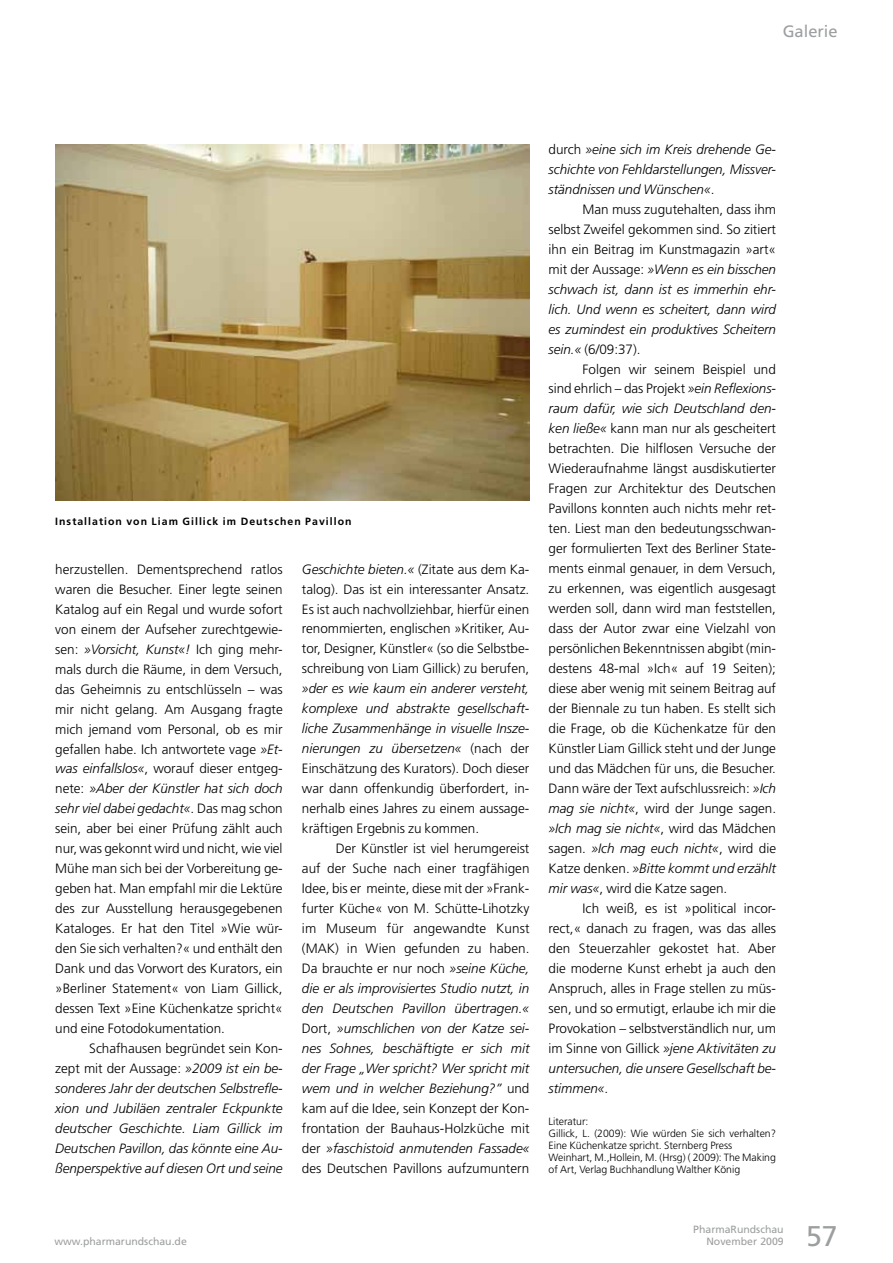
<style>
.page{position:relative;width:893px;height:1263px;background:#fff}
.page>*{position:absolute;margin:0;border:0;box-sizing:border-box;transform-origin:0 0}
.t1{font:28.5px "Frutiger LT";color:#9c9e9f}
.t2{font:16.5px "Frutiger LT";color:#9c9e9f}
.t3{font:300 13.5px/20px "Frutiger LT";letter-spacing:-.005em;color:#000;text-align:justify}
.t4{font:italic 300 13.5px/20px "Frutiger LT";letter-spacing:-.005em;color:#000;text-align:justify}
.t5{font:300 10.5px/12px "Frutiger LT";letter-spacing:-.005em;color:#000}
.t6{font:10.5px "Frutiger LT";color:#9c9e9f}
.t7{font:700 10.5px "Frutiger LT";letter-spacing:.095em;color:#000}
.s1{font-style:italic}
.s2{font-style:normal}
</style>
<div class="page">
<img style="left:55px;top:145px;width:474px;height:355px">
<p class="t2" style="left:783px;top:21px;width:57px">Galerie</p>
<p class="t7" style="left:55px;top:515px;width:298px">Installation von Liam Gillick im Deutschen Pavillon</p>
<p class="t3" style="left:55px;top:559px;width:229px">herzustellen. Dementsprechend ratlos waren die Besucher. Einer legte seinen Katalog auf ein Regal und wurde sofort von einem der Aufseher zurechtgewie&shy;sen: <span class="s1">»Vorsicht, Kunst«!</span> Ich ging mehr&shy;mals durch die Räume, in dem Versuch, das Geheimnis zu entschlüsseln – was mir nicht gelang. Am Ausgang fragte mich jemand vom Personal, ob es mir gefallen habe. Ich antwortete vage <span class="s1">»Et&shy;was einfallslos«</span>, worauf dieser entgeg&shy;nete: <span class="s1">»Aber der Künstler hat sich doch sehr viel dabei gedacht«</span>. Das mag schon sein, aber bei einer Prüfung zählt auch nur, was gekonnt wird und nicht, wie viel Mühe man sich bei der Vorbereitung ge&shy;geben hat. Man empfahl mir die Lektüre des zur Ausstellung herausgegebenen Kataloges. Er hat den Titel »Wie wür&shy;den Sie sich verhalten?« und enthält den Dank und das Vorwort des Kurators, ein »Berliner Statement« von Liam Gillick, dessen Text »Eine Küchenkatze spricht« und eine Fotodokumentation.</p>
<p class="t4" style="left:55px;top:1039px;width:229px;text-indent:34px"><span class="s2">Schafhausen begründet sein Kon&shy;zept mit der Aussage:</span> »2009 ist ein be&shy;sonderes Jahr der deutschen Selbstrefle&shy;xion und Jubiläen zentraler Eckpunkte deutscher Geschichte. Liam Gillick im Deutschen Pavillon, das könnte eine Au&shy;ßenperspektive auf diesen Ort und seine</p>
<p class="t3" style="left:302px;top:559px;width:229px"><span class="s1">Geschichte bieten.«</span> (Zitate aus dem Ka&shy;talog). Das ist ein interessanter Ansatz.<br>Es ist auch nachvollziehbar, hierfür einen renommierten, englischen »Kritiker, Au&shy;tor, Designer, Künstler« (so die Selbstbe&shy;schreibung von Liam Gillick) zu berufen,</p>
<p class="t3" style="left:302px;top:679px;width:229px"><span class="s1">»der es wie kaum ein anderer versteht, komplexe und abstrakte gesellschaft&shy;liche Zusammenhänge in visuelle Insze&shy;nierungen zu übersetzen«</span> (nach der Einschätzung des Kurators). Doch dieser war dann offenkundig überfordert, in&shy;nerhalb eines Jahres zu einem aussage&shy;kräftigen Ergebnis zu kommen.</p>
<p class="t3" style="left:302px;top:839px;width:229px;text-indent:34px">Der Künstler ist viel herumgereist auf der Suche nach einer tragfähigen Idee, bis er meinte, diese mit der »Frank&shy;furter Küche« von M. Schütte-Lihotzky im Museum für angewandte Kunst (MAK) in Wien gefunden zu haben.<br>Da brauchte er nur noch <span class="s1">»seine Küche, die er als improvisiertes Studio nutzt, in den Deutschen Pavillon übertragen.« </span>Dort, <span class="s1">»umschlichen von der Katze sei&shy;nes Sohnes, beschäftigte er sich mit der Frage „Wer spricht? Wer spricht mit wem und in welcher Beziehung?”</span> und kam auf die Idee, sein Konzept der Kon&shy;frontation der Bauhaus-Holzküche mit der <span class="s1">»faschistoid anmutenden Fassade« </span>des Deutschen Pavillons aufzumuntern</p>
<p class="t4" style="left:549px;top:139px;width:229px"><span class="s2">durch</span> »eine sich im Kreis drehende Ge&shy;schichte von Fehldarstellungen, Missver&shy;ständnissen und Wünschen«<span class="s2">.</span></p>
<p class="t4" style="left:549px;top:199px;width:229px;text-indent:34px"><span class="s2">Man muss zugutehalten, dass ihm selbst Zweifel gekommen sind. So zitiert ihn ein Beitrag im Kunstmagazin »art« mit der Aussage:</span> »Wenn es ein bisschen schwach ist, dann ist es immerhin ehr&shy;lich. Und wenn es scheitert, dann wird es zumindest ein produktives Scheitern sein.« <span class="s2">(6/09:37).</span></p>
<p class="t3" style="left:549px;top:359px;width:229px;text-indent:34px">Folgen wir seinem Beispiel und sind ehrlich – das Projekt <span class="s1">»ein Reflexions&shy;raum dafür, wie sich Deutschland den&shy;ken ließe«</span> kann man nur als gescheitert betrachten. Die hilflosen Versuche der Wiederaufnahme längst ausdiskutierter Fragen zur Architektur des Deutschen Pavillons konnten auch nichts mehr ret&shy;ten. Liest man den bedeutungsschwan&shy;ger formulierten Text des Berliner State&shy;ments einmal genauer, in dem Versuch, zu erkennen, was eigentlich ausgesagt werden soll, dann wird man feststellen, dass der Autor zwar eine Vielzahl von persönlichen Bekenntnissen abgibt (min&shy;destens 48-mal »Ich« auf 19 Seiten); diese aber wenig mit seinem Beitrag auf der Biennale zu tun haben. Es stellt sich die Frage, ob die Küchenkatze für den Künstler Liam Gillick steht und der Junge und das Mädchen für uns, die Besucher.<br>Dann wäre der Text aufschlussreich: <span class="s1">»Ich mag sie nicht«</span>, wird der Junge sagen. <span class="s1">»Ich mag sie nicht«</span>, wird das Mädchen sagen. <span class="s1">»Ich mag euch nicht«</span>, wird die Katze denken. <span class="s1">»Bitte kommt und erzählt mir was«</span>, wird die Katze sagen.</p>
<p class="t3" style="left:549px;top:898px;width:229px;text-indent:34px">Ich weiß, es ist »political incor&shy;rect,« danach zu fragen, was das alles den Steuerzahler gekostet hat. Aber die moderne Kunst erhebt ja auch den Anspruch, alles in Frage stellen zu müs&shy;sen, und so ermutigt, erlaube ich mir die Provokation – selbstverständlich nur, um im Sinne von Gillick <span class="s1">»jene Aktivitäten zu untersuchen, die unsere Gesellschaft be&shy;stimmen«</span>.</p>
<p class="t5" style="left:549px;top:1115px;width:229px">Literatur:<br>Gillick, L. (2009): Wie würden Sie sich verhalten?<br>Eine Küchenkatze spricht. Sternberg Press Weinhart, M.,Hollein, M. (Hrsg) ( 2009): The Making of Art, Verlag Buchhandlung Walther König</p>
<p class="t6" style="left:693px;top:1223px;width:92px">PharmaRundschau</p>
<p class="t6" style="left:54px;top:1235px;width:134px">www.pharmarundschau.de</p>
<p class="t6" style="left:706px;top:1235px;width:79px">November 2009</p>
<h1 class="t1" style="left:806px;top:1219px;width:33px">57</h1>
</div>
